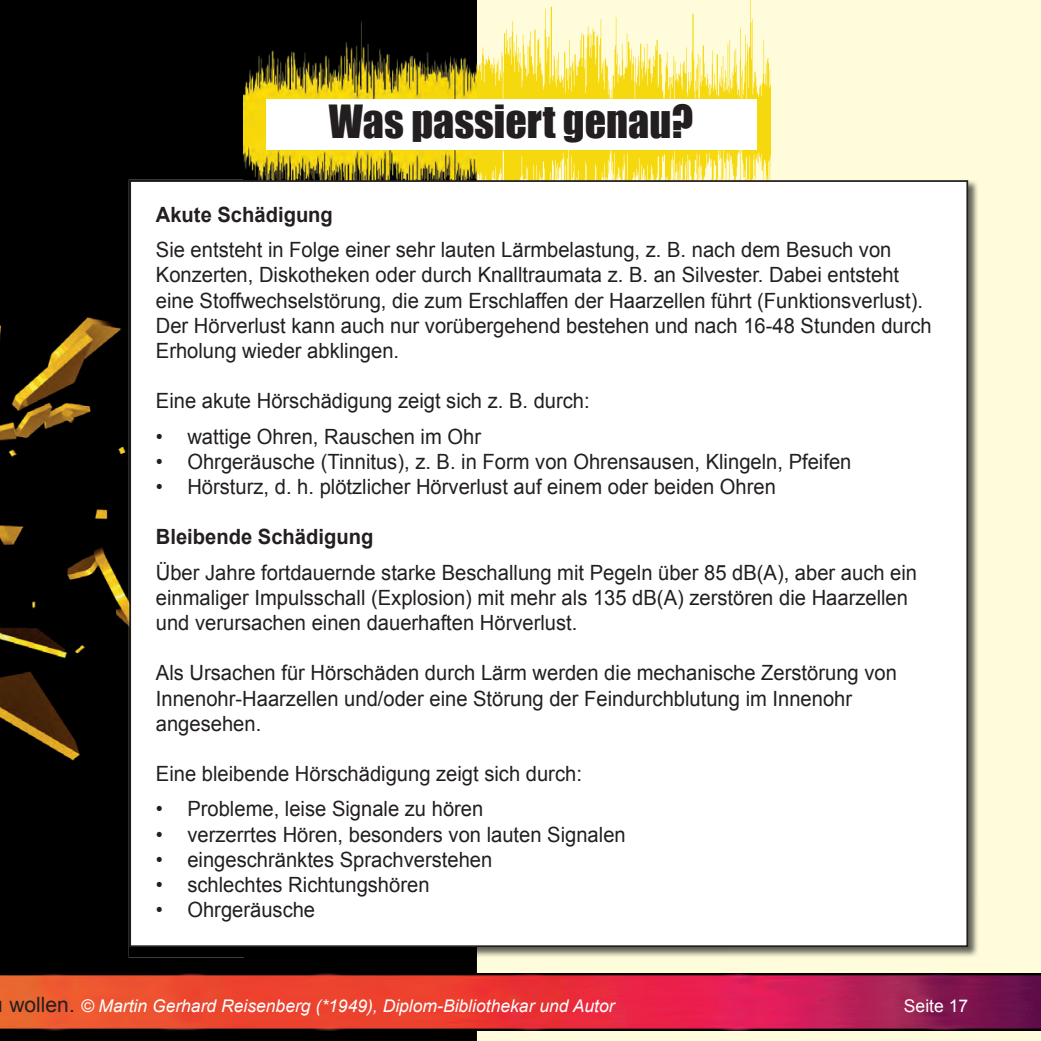
<style>
.page{position:relative;width:1041px;height:1041px;background:#fff}
.page>*{position:absolute;margin:0;border:0;box-sizing:border-box;transform-origin:0 0}
.t1{font:42px "Impact";color:#231f20}
.t2{font:21px/25.2px "Arial";color:#231f20;scale:.96 1}
.t3{font:700 21px "Arial";color:#231f20;scale:.96 1}
.t4{font:italic 17.5px "Arial";color:#fff}
.t5{font:17.5px "Arial";color:#fff}
.s1{font-style:normal;font-size:21px;color:#231f20}
</style>
<div class="page">
<div style="left:0;top:0;width:1040px;height:1040px;background:#fffcdc"></div>
<img style="left:0;top:0;width:477px;height:1040px">
<img style="left:0;top:973px;width:1040px;height:57px">
<img style="left:244px;top:0;width:526px;height:180px">
<div style="left:266px;top:99px;width:490px;height:51px;background:#fff"></div>
<img style="left:728px;top:180px;width:250px;height:777px">
<div style="left:130px;top:181px;width:837px;height:765px;background:#fff"></div>
<h1 class="t1" style="left:329px;top:89px;width:366px">Was passiert genau?</h1>
<p class="t3" style="left:156px;top:201px;width:186px">Akute Schädigung</p>
<p class="t2" style="left:156px;top:237px;width:809px">Sie entsteht in Folge einer sehr lauten Lärmbelastung, z. B. nach dem Besuch von Konzerten, Diskotheken oder durch Knalltraumata z. B. an Silvester. Dabei entsteht eine Stoffwechselstörung, die zum Erschlaffen der Haarzellen führt (Funktionsverlust).<br>Der Hörverlust kann auch nur vorübergehend bestehen und nach 16-48 Stunden durch Erholung wieder abklingen.</p>
<p class="t2" style="left:156px;top:388px;width:453px">Eine akute Hörschädigung zeigt sich z. B. durch:</p>
<p class="t2" style="left:156px;top:424px;width:340px">• wattige Ohren, Rauschen im Ohr</p>
<p class="t2" style="left:156px;top:449px;width:726px">• Ohrgeräusche (Tinnitus), z. B. in Form von Ohrensausen, Klingeln, Pfeifen</p>
<p class="t2" style="left:156px;top:474px;width:647px">• Hörsturz, d. h. plötzlicher Hörverlust auf einem oder beiden Ohren</p>
<p class="t3" style="left:156px;top:523px;width:228px">Bleibende Schädigung</p>
<p class="t2" style="left:156px;top:560px;width:794px">Über Jahre fortdauernde starke Beschallung mit Pegeln über 85 dB(A), aber auch ein einmaliger Impulsschall (Explosion) mit mehr als 135 dB(A) zerstören die Haarzellen und verursachen einen dauerhaften Hörverlust.</p>
<p class="t2" style="left:156px;top:660px;width:773px">Als Ursachen für Hörschäden durch Lärm werden die mechanische Zerstörung von<br>Innenohr-Haarzellen und/oder eine Störung der Feindurchblutung im Innenohr angesehen.</p>
<p class="t2" style="left:156px;top:761px;width:445px">Eine bleibende Hörschädigung zeigt sich durch:</p>
<p class="t2" style="left:156px;top:796px;width:342px">• Probleme, leise Signale zu hören</p>
<p class="t2" style="left:156px;top:821px;width:491px">• verzerrtes Hören, besonders von lauten Signalen</p>
<p class="t2" style="left:156px;top:847px;width:352px">• eingeschränktes Sprachverstehen</p>
<p class="t2" style="left:156px;top:872px;width:286px">• schlechtes Richtungshören</p>
<p class="t2" style="left:156px;top:897px;width:167px">• Ohrgeräusche</p>
<p class="t4" style="left:9px;top:994px;width:606px"><span class="s1">wollen.</span> © Martin Gerhard Reisenberg (*1949), Diplom-Bibliothekar und Autor</p>
<p class="t5" style="left:903px;top:994px;width:66px">Seite 17</p>
</div>
